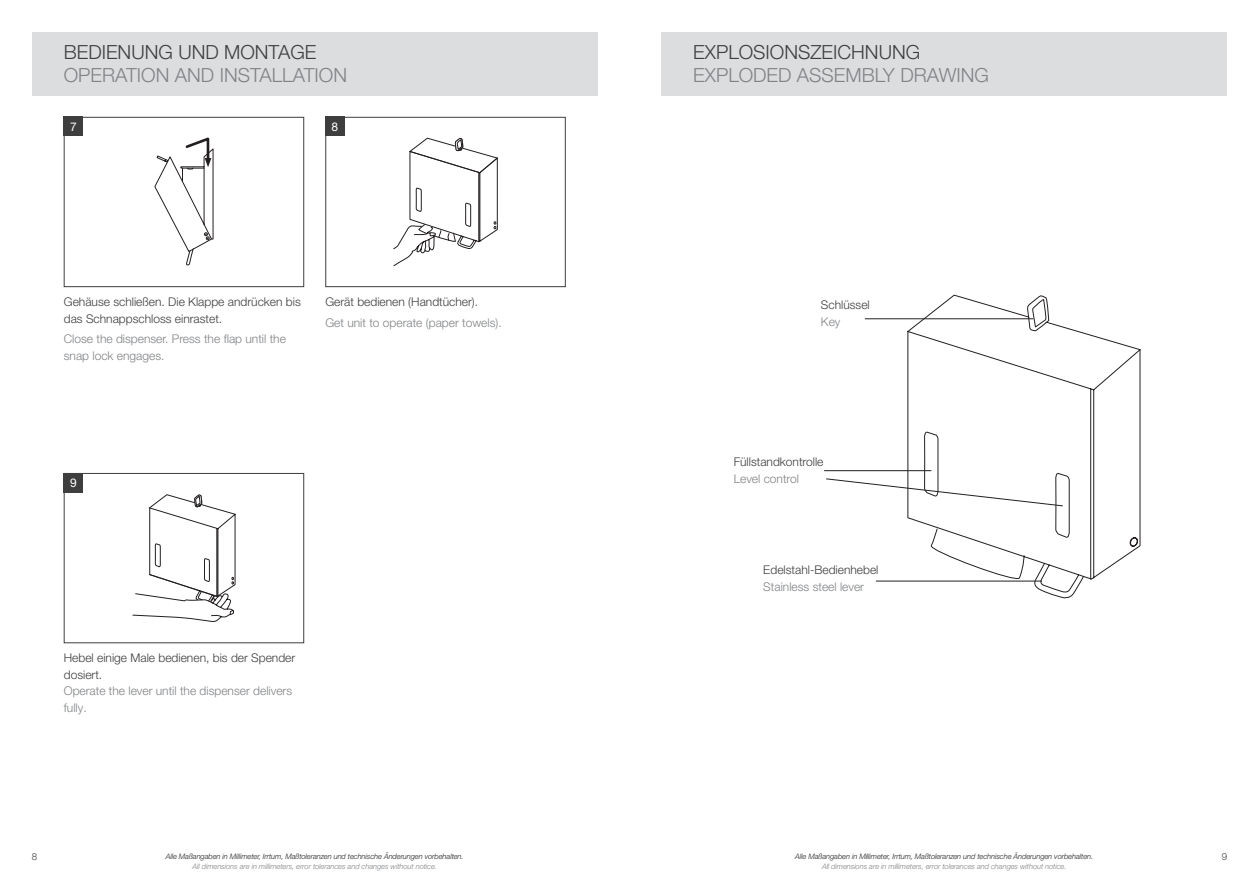
<style>
.page{position:relative;width:1259px;height:893px;background:#fff}
.page>*{position:absolute;margin:0;border:0;box-sizing:border-box;transform-origin:0 0}
.t1{font:300 19.5px "Helvetica Neue LT Pro";color:#808285}
.t2{font:300 19.5px "Helvetica Neue LT Pro";color:#3e3e3f}
.t3{font:300 12px/16.5px "Helvetica Neue LT Pro";color:#3e3e3f}
.t4{font:300 12px/16.5px "Helvetica Neue LT Pro";color:#808285}
.t5{font:12px "Helvetica Neue LT Pro";color:#fff}
.t6{font:300 9.75px "Helvetica Neue LT Pro";color:#3e3e3f}
.t7{font:italic 300 7.5px "Helvetica Neue LT Pro";letter-spacing:-.01em;color:#231f20}
.t8{font:italic 300 7.5px "Helvetica Neue LT Pro";letter-spacing:-.01em;color:#808285}
</style>
<div class="page">
<div style="left:32px;top:32px;width:565px;height:64px;background:#dcdddf"></div>
<div style="left:661px;top:32px;width:566px;height:64px;background:#dcdddf"></div>
<hr style="left:876px;top:581px;width:165px;height:1px;background:#231f20">
<hr style="left:824px;top:470px;width:107px;height:1px;background:#231f20">
<svg style="left:907px;top:294px;width:234px;height:305px"></svg>
<svg style="left:826px;top:478px;width:237px;height:29px"></svg>
<svg style="left:1026px;top:295px;width:23px;height:36px"></svg>
<hr style="left:865px;top:318px;width:168px;height:1px;background:#231f20">
<svg style="left:155px;top:137px;width:58px;height:129px"></svg>
<div style="left:64px;top:117px;width:240px;height:170px;border:1px solid #3e3e3f"></div>
<div style="left:64px;top:117px;width:19px;height:19px;background:#3e3e3f"></div>
<svg style="left:393px;top:137px;width:105px;height:130px"></svg>
<div style="left:325px;top:117px;width:241px;height:170px;border:1px solid #3e3e3f"></div>
<div style="left:325px;top:117px;width:19px;height:19px;background:#3e3e3f"></div>
<svg style="left:132px;top:494px;width:104px;height:128px"></svg>
<div style="left:64px;top:473px;width:240px;height:170px;border:1px solid #3e3e3f"></div>
<div style="left:64px;top:473px;width:19px;height:19px;background:#3e3e3f"></div>
<h1 class="t2" style="left:64px;top:41px;width:254px">BEDIENUNG UND MONTAGE</h1>
<h1 class="t1" style="left:64px;top:63px;width:285px">OPERATION AND INSTALLATION</h1>
<p class="t5" style="left:70px;top:119px;width:8px">7</p>
<p class="t5" style="left:331px;top:119px;width:8px">8</p>
<p class="t3" style="left:64px;top:293px;width:238px">Gehäuse schließen. Die Klappe andrücken bis das Schnappschloss einrastet.</p>
<p class="t4" style="left:64px;top:331px;width:224px">Close the dispenser. Press the flap until the snap lock engages.</p>
<p class="t3" style="left:325px;top:293px;width:154px">Gerät bedienen (Handtücher).</p>
<p class="t4" style="left:325px;top:314px;width:178px">Get unit to operate (paper towels).</p>
<p class="t5" style="left:70px;top:475px;width:8px">9</p>
<p class="t3" style="left:64px;top:650px;width:233px">Hebel einige Male bedienen, bis der Spender dosiert.</p>
<p class="t4" style="left:64px;top:683px;width:230px">Operate the lever until the dispenser delivers fully.</p>
<h1 class="t2" style="left:693px;top:41px;width:228px">EXPLOSIONSZEICHNUNG</h1>
<h1 class="t1" style="left:693px;top:63px;width:297px">EXPLODED ASSEMBLY DRAWING</h1>
<p class="t3" style="left:821px;top:296px;width:50px">Schlüssel</p>
<p class="t4" style="left:821px;top:313px;width:21px">Key</p>
<p class="t3" style="left:733px;top:453px;width:91px">Füllstandkontrolle</p>
<p class="t4" style="left:733px;top:470px;width:67px">Level control</p>
<p class="t3" style="left:763px;top:561px;width:117px">Edelstahl-Bedienhebel</p>
<p class="t4" style="left:763px;top:578px;width:102px">Stainless steel lever</p>
<p class="t7" style="left:166px;top:851px;width:299px">Alle Maßangaben in Millimeter, Irrtum, Maßtoleranzen und technische Änderungen vorbehalten.</p>
<p class="t8" style="left:192px;top:862px;width:246px">All dimensions are in millimeters, error tolerances and changes without notice.</p>
<p class="t7" style="left:795px;top:851px;width:299px">Alle Maßangaben in Millimeter, Irrtum, Maßtoleranzen und technische Änderungen vorbehalten.</p>
<p class="t8" style="left:822px;top:862px;width:246px">All dimensions are in millimeters, error tolerances and changes without notice.</p>
<p class="t6" style="left:32px;top:851px;width:7px">8</p>
<p class="t6" style="left:1221px;top:851px;width:7px">9</p>
</div>
